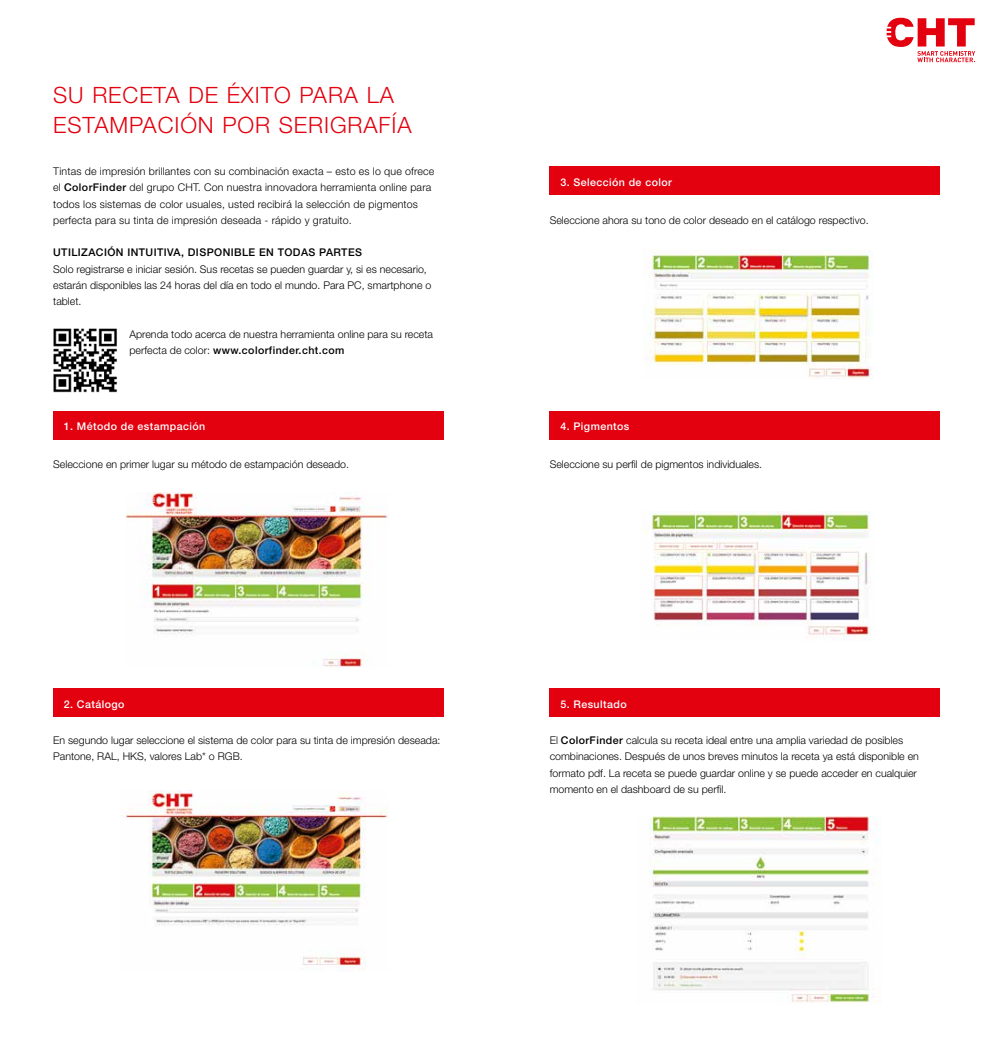
<style>
.page{position:relative;width:993px;height:1053px;background:#fff}
.page>*{position:absolute;margin:0;border:0;box-sizing:border-box;transform-origin:0 0}
.t1{font:300 22.5px/30px "Helvetica Neue";letter-spacing:.04em;color:#e3000f}
.t2{font:300 10.62px/16.2px "Helvetica Neue";color:#000}
.t3{font:500 10.62px "Helvetica Neue";letter-spacing:.04em;color:#fff}
.t4{font:500 10.62px "Helvetica Neue";letter-spacing:.04em;color:#000}
.s1{font-weight:500}
</style>
<div class="page">
<div style="left:53px;top:411px;width:390px;height:28px;background:#e3000f"></div>
<div style="left:53px;top:688px;width:390px;height:28px;background:#e3000f"></div>
<div style="left:549px;top:167px;width:390px;height:28px;background:#e3000f"></div>
<div style="left:549px;top:411px;width:390px;height:28px;background:#e3000f"></div>
<div style="left:549px;top:688px;width:390px;height:28px;background:#e3000f"></div>
<svg style="left:886px;top:18px;width:88px;height:44px"></svg>
<img style="left:123px;top:790px;width:265px;height:180px">
<img style="left:127px;top:492px;width:261px;height:175px">
<img style="left:643px;top:249px;width:229px;height:130px">
<img style="left:644px;top:511px;width:227px;height:129px">
<img style="left:650px;top:816px;width:229px;height:187px">
<img style="left:53px;top:328px;width:64px;height:65px">
<h1 class="t1" style="left:53px;top:79px;width:360px">SU RECETA DE ÉXITO PARA LA<br>ESTAMPACIÓN POR SERIGRAFÍA</h1>
<p class="t2" style="left:53px;top:163px;width:382px">Tintas de impresión brillantes con su combinación exacta – esto es lo que ofrece el <span class="s1">ColorFinder</span> del grupo CHT. Con nuestra innovadora herramienta online para todos los sistemas de color usuales, usted recibirá la selección de pigmentos perfecta para su tinta de impresión deseada - rápido y gratuito.</p>
<p class="t4" style="left:53px;top:246px;width:310px">UTILIZACIÓN INTUITIVA, DISPONIBLE EN TODAS PARTES</p>
<p class="t2" style="left:53px;top:260px;width:379px">Solo registrarse e iniciar sesión. Sus recetas se pueden guardar y, si es necesario, estarán disponibles las 24 horas del día en todo el mundo. Para PC, smartphone o tablet.</p>
<p class="t2" style="left:129px;top:325px;width:305px">Aprenda todo acerca de nuestra herramienta online para su receta perfecta de color: <span class="s1">www.colorfinder.cht.com</span></p>
<p class="t3" style="left:560px;top:175px;width:113px">3. Selección de color</p>
<p class="t2" style="left:549px;top:212px;width:320px">Seleccione ahora su tono de color deseado en el catálogo respectivo.</p>
<p class="t3" style="left:64px;top:420px;width:143px">1. Método de estampación</p>
<p class="t3" style="left:560px;top:420px;width:71px">4. Pigmentos</p>
<p class="t2" style="left:53px;top:455px;width:297px">Seleccione en primer lugar su método de estampación deseado.</p>
<p class="t2" style="left:549px;top:455px;width:214px">Seleccione su perfil de pigmentos individuales.</p>
<p class="t3" style="left:64px;top:698px;width:62px">2. Catálogo</p>
<p class="t3" style="left:560px;top:698px;width:68px">5. Resultado</p>
<p class="t2" style="left:53px;top:732px;width:388px">En segundo lugar seleccione el sistema de color para su tinta de impresión deseada:<br>Pantone, RAL, HKS, valores Lab* o RGB.</p>
<p class="t2" style="left:549px;top:732px;width:371px">El <span class="s1">ColorFinder</span> calcula su receta ideal entre una amplia variedad de posibles combinaciones. Después de unos breves minutos la receta ya está disponible en formato pdf. La receta se puede guardar online y se puede acceder en cualquier momento en el dashboard de su perfil.</p>
</div>
